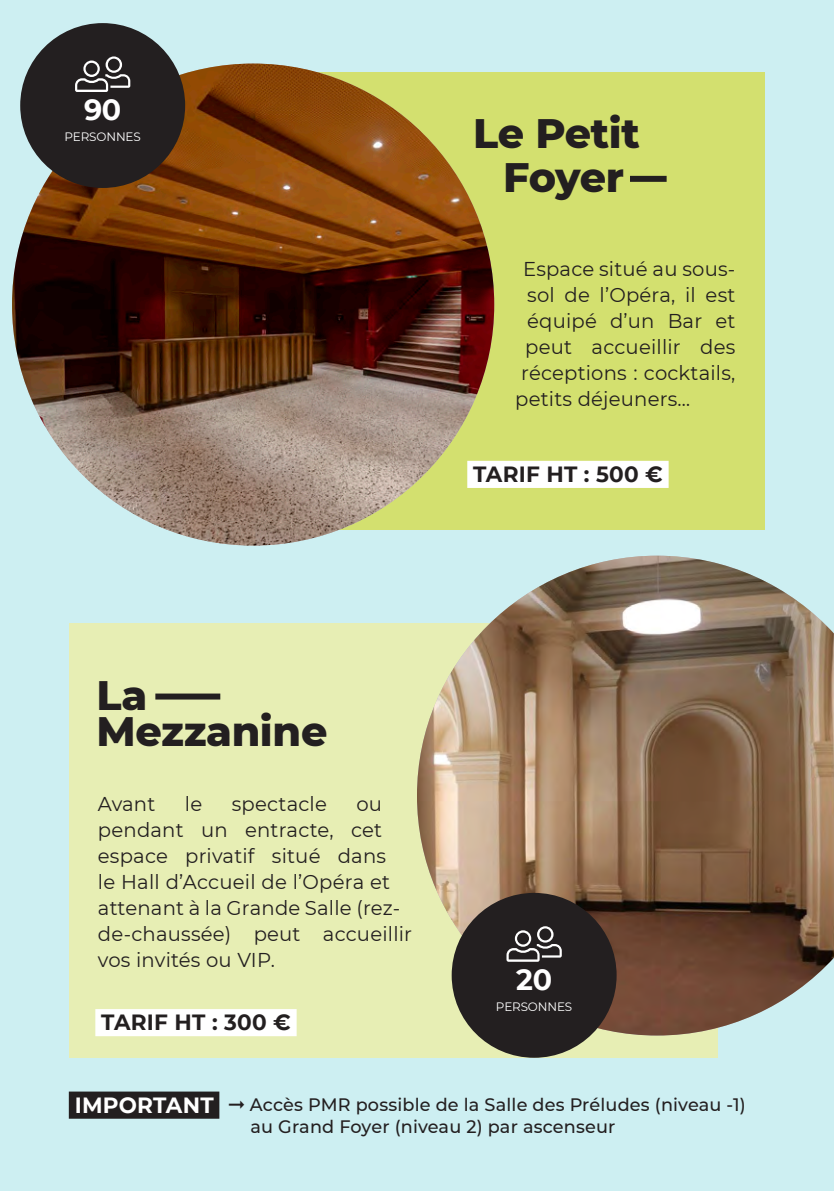
<style>
.page{position:relative;width:834px;height:1191px;background:#fff}
.page>*{position:absolute;margin:0;border:0;box-sizing:border-box;transform-origin:0 0}
.t1{font:800 42px/44px "Montserrat";letter-spacing:-.01em;color:#231f20;text-align:center}
.t2{font:700 29.2px "Montserrat";color:#fff}
.t3{font:700 22px "Montserrat";letter-spacing:.01em;color:#231f20}
.t4{font:700 22px "Montserrat";letter-spacing:.01em;color:#fff}
.t5{font:20px/26px "Montserrat";letter-spacing:.01em;color:#231f20}
.t6{font:500 18px/22px "Montserrat";letter-spacing:.01em;color:#231f20}
.t7{font:12.2px "Montserrat";letter-spacing:-.01em;color:#fff}
</style>
<div class="page">
<div style="left:0;top:0;width:833px;height:1191px;background:#cdeff2"></div>
<div style="left:188px;top:73px;width:576px;height:457px;background:#d3e06f"></div>
<div style="left:69px;top:623px;width:648px;height:434px;background:#e7eeb4"></div>
<div style="left:467px;top:461px;width:201px;height:27px;background:#fff"></div>
<div style="left:95px;top:1009px;width:201px;height:27px;background:#fff"></div>
<img style="left:12px;top:64px;width:482px;height:481px;border-radius:241px">
<img style="left:417px;top:555px;width:416px;height:480px">
<div style="left:630px;top:176px;width:36px;height:6px;background:#231f20"></div>
<div style="left:155px;top:693px;width:65px;height:6px;background:#231f20"></div>
<div style="left:20px;top:23px;width:165px;height:165px;background:#231f20;border-radius:50%"></div>
<svg style="left:75px;top:56px;width:55px;height:36px"></svg>
<div style="left:451px;top:893px;width:165px;height:164px;background:#231f20;border-radius:50%"></div>
<svg style="left:506px;top:926px;width:55px;height:35px"></svg>
<div style="left:69px;top:1091px;width:150px;height:27px;background:#231f20"></div>
<p class="t2" style="left:84px;top:88px;width:39px">90</p>
<p class="t7" style="left:64px;top:128px;width:78px">PERSONNES</p>
<p class="t1" style="left:473px;top:109px;width:168px">Le Petit<br>Foyer</p>
<p class="t5" style="left:523px;top:255px;width:214px">Espace situé au sous-</p>
<p class="t5" style="left:527px;top:281px;width:210px">sol de l’Opéra, il est</p>
<p class="t5" style="left:527px;top:307px;width:209px">équipé d’un Bar et</p>
<p class="t5" style="left:525px;top:333px;width:212px">peut accueillir des</p>
<p class="t5" style="left:521px;top:359px;width:216px">réceptions : cocktails,</p>
<p class="t5" style="left:515px;top:385px;width:176px">petits déjeuners…</p>
<p class="t3" style="left:473px;top:458px;width:191px">TARIF HT : 500 €</p>
<p class="t1" style="left:96px;top:674px;width:232px;line-height:36px;text-align:left">La<br>Mezzanine</p>
<p class="t5" style="left:98px;top:790px;width:59px">Avant</p>
<p class="t5" style="left:185px;top:790px;width:19px">le</p>
<p class="t5" style="left:232px;top:790px;width:96px">spectacle</p>
<p class="t5" style="left:98px;top:790px;width:315px;text-indent:258px">ou pendant un entracte, cet espace privatif situé dans<br>le Hall d’Accueil de l’Opéra et attenant à la Grande Salle (rez&shy;de-chaussée) peut accueillir vos invités ou VIP.</p>
<p class="t3" style="left:101px;top:1006px;width:191px">TARIF HT : 300 €</p>
<p class="t2" style="left:516px;top:958px;width:37px">20</p>
<p class="t7" style="left:496px;top:998px;width:78px">PERSONNES</p>
<p class="t4" style="left:75px;top:1089px;width:140px">IMPORTANT</p>
<p class="t6" style="left:250px;top:1092px;width:497px;text-indent:-22px">➞ Accès PMR possible de la Salle des Préludes (niveau -1) au Grand Foyer (niveau 2) par ascenseur</p>
</div>
